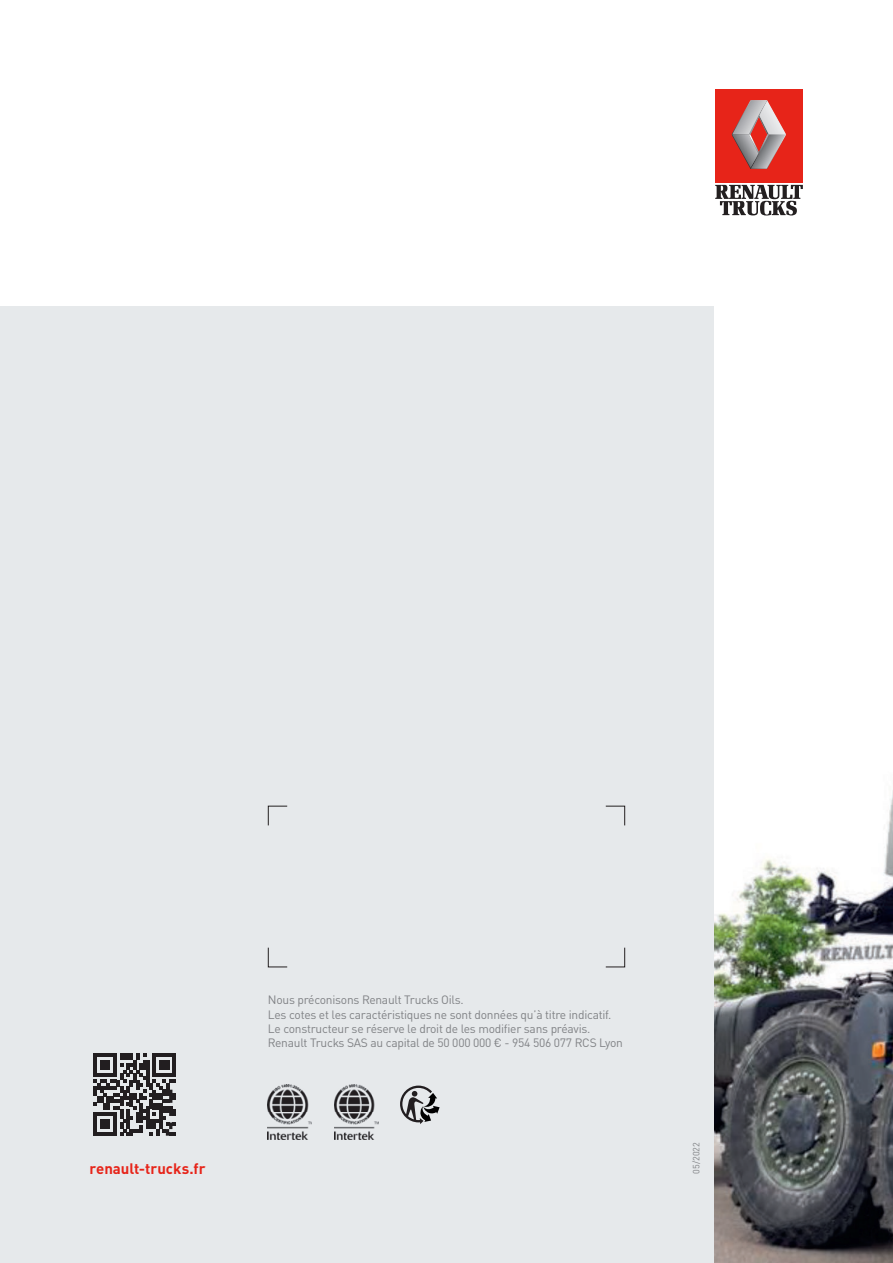
<style>
.page{position:relative;width:893px;height:1263px;background:#fff}
.page>*{position:absolute;margin:0;border:0;box-sizing:border-box;transform-origin:0 0}
.t1{font:700 15px "DIN Pro";letter-spacing:-.005em;color:#e72419}
.t2{font:12px/14.4px "DIN Pro";letter-spacing:-.02em;color:#808285}
.t3{font:9px "DIN Pro";color:#808285}
</style>
<div class="page">
<div style="left:0;top:306px;width:714px;height:957px;background:#e6e9eb"></div>
<div style="left:715px;top:89px;width:88px;height:94px;background:#e72419"></div>
<svg style="left:715px;top:185px;width:88px;height:30px"></svg>
<svg style="left:732px;top:100px;width:54px;height:69px"></svg>
<svg style="left:93px;top:1053px;width:83px;height:83px"></svg>
<img style="left:268px;top:1084px;width:44px;height:55px">
<img style="left:334px;top:1084px;width:44px;height:56px">
<svg style="left:400px;top:1085px;width:40px;height:39px"></svg>
<svg style="left:267px;top:805px;width:358px;height:163px"></svg>
<img style="left:714px;top:790px;width:179px;height:473px">
<p class="t1" style="left:89px;top:1156px;width:118px">renault-trucks.fr</p>
<p class="t2" style="left:268px;top:991px;width:357px">Nous préconisons Renault Trucks Oils.<br>Les cotes et les caractéristiques ne sont données qu’à titre indicatif.<br>Le constructeur se réserve le droit de les modifier sans préavis.<br>Renault Trucks SAS au capital de 50 000 000 € - 954 506 077 RCS Lyon</p>
<p class="t3" style="left:689px;top:1174px;width:33px;rotate:-90deg">05/2022</p>
</div>
